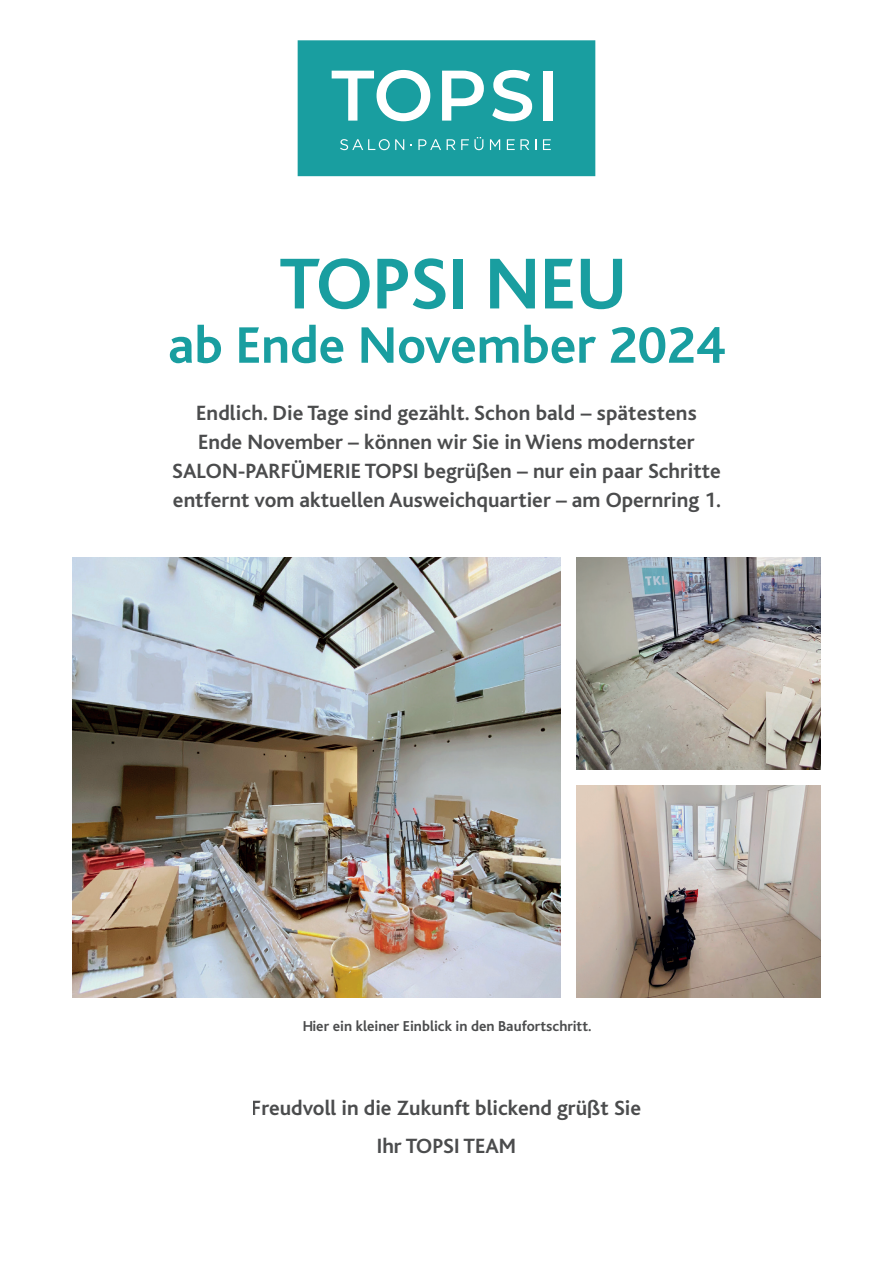
<style>
.page{position:relative;width:893px;height:1263px;background:#fff}
.page>*{position:absolute;margin:0;border:0;box-sizing:border-box;transform-origin:0 0}
.t1{font:700 75.3px "Bliss";color:#199ea0}
.t2{font:700 53.7px "Bliss";color:#199ea0}
.t3{font:700 21.6px/29.1px "Bliss";color:#4b4c4d;text-align:center}
.t4{font:700 15px "Bliss";color:#4b4c4d}
</style>
<div class="page">
<img style="left:576px;top:558px;width:244px;height:212px">
<img style="left:73px;top:558px;width:488px;height:439px">
<img style="left:576px;top:785px;width:244px;height:212px">
<div style="left:298px;top:41px;width:297px;height:135px;background:#199ea0"></div>
<svg style="left:340px;top:139px;width:64px;height:11px"></svg>
<svg style="left:418px;top:139px;width:23px;height:11px"></svg>
<svg style="left:447px;top:139px;width:8px;height:11px"></svg>
<svg style="left:461px;top:137px;width:22px;height:13px"></svg>
<svg style="left:490px;top:139px;width:10px;height:11px"></svg>
<svg style="left:507px;top:139px;width:22px;height:11px"></svg>
<svg style="left:543px;top:139px;width:8px;height:11px"></svg>
<svg style="left:332px;top:70px;width:98px;height:51px"></svg>
<svg style="left:442px;top:71px;width:42px;height:50px"></svg>
<svg style="left:492px;top:70px;width:40px;height:51px"></svg>
<div style="left:543px;top:71px;width:10px;height:50px;background:#fff"></div>
<div style="left:298px;top:40px;width:297px;height:136px;border:1px solid #199ea0"></div>
<h1 class="t1" style="left:279px;top:245px;width:349px">TOPSI NEU</h1>
<h2 class="t2" style="left:168px;top:317px;width:558px">ab Ende November 2024</h2>
<p class="t3" style="left:172px;top:398px;width:550px">Endlich. Die Tage sind gezählt. Schon bald – spätestens Ende November – können wir Sie in Wiens modernster SALON-PARFÜMERIE TOPSI begrüßen – nur ein paar Schritte entfernt vom aktuellen Ausweichquartier – am Opernring 1.</p>
<p class="t4" style="left:302px;top:1018px;width:291px">Hier ein kleiner Einblick in den Baufortschritt.</p>
<p class="t3" style="left:252px;top:1089px;width:391px;line-height:38.1px">Freudvoll in die Zukunft blickend grüßt Sie<br>Ihr TOPSI TEAM</p>
</div>
